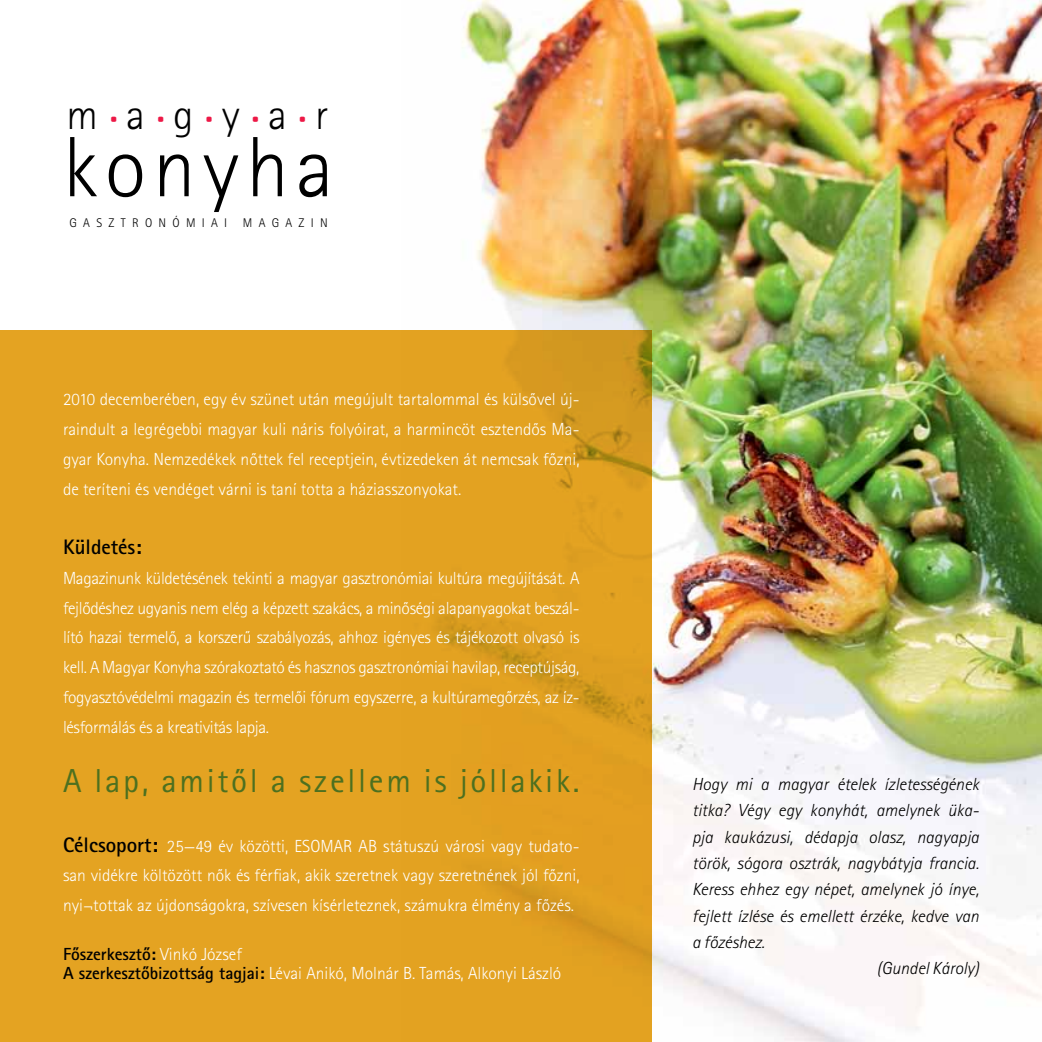
<style>
.page{position:relative;width:1042px;height:1042px;background:#fff}
.page>*{position:absolute;margin:0;border:0;box-sizing:border-box;transform-origin:0 0}
.t1{font:85.75px "Rotis Sans M Light";letter-spacing:.08em;color:#000}
.t2{font:42.52px "Rotis Sans M Light";color:#000}
.t3{font:33.25px "Rotis Sans M Reg";letter-spacing:.08em;color:#4d701f}
.t4{font:700 21px "Rotis Sans M Reg";color:#000}
.t5{font:17.5px/29.8px "Rotis Sans M Light";color:#fff;text-align:justify}
.t6{font:italic 17.5px "Rotis Sans M Light";color:#000}
.t7{font:700 17.5px "Rotis Sans M Reg";color:#000}
.t8{font:14.88px "OCRA Std";color:#ed1846}
.t9{font:12.6px "Rotis Sans M Light";letter-spacing:.5em;color:#000}
.s1{font-family:"Rotis Sans M Light";font-size:42.52px;color:#000}
.s2{font-family:"Rotis Sans M Reg";font-weight:700;font-size:21px;color:#000}
.s3{font-family:"Rotis Sans M Light";font-weight:400;color:#fff}
.s4{font-family:"Rotis Sans M Reg";font-weight:700;color:#000}
</style>
<div class="page">
<img style="left:462px;top:0;width:580px;height:1042px">
<div style="left:0;top:330px;width:651px;height:712px;background:#e4a322"></div>
<h2 class="t2" style="left:67px;top:90px;width:33px">m</h2>
<p class="t8" style="left:108px;top:112px;width:38px">• <span class="s1">a</span></p>
<p class="t8" style="left:155px;top:112px;width:40px">• <span class="s1">g</span></p>
<p class="t8" style="left:204px;top:112px;width:37px">• <span class="s1">y</span></p>
<p class="t8" style="left:250px;top:112px;width:38px">• <span class="s1">a</span></p>
<p class="t8" style="left:297px;top:112px;width:33px">• <span class="s1">r</span></p>
<h1 class="t1" style="left:63px;top:118px;width:272px">konyha</h1>
<p class="t9" style="left:70px;top:215px;width:24px">g as</p>
<p class="t9" style="left:108px;top:215px;width:25px">z tron</p>
<p class="t9" style="left:172px;top:215px;width:83px">óm iai ma</p>
<p class="t9" style="left:272px;top:215px;width:55px">gazin</p>
<p class="t5" style="left:63px;top:384px;width:518px">2010 decemberében, egy év szünet után megújult tartalommal és külsővel új&shy;raindult a legrégebbi magyar kuli náris folyóirat, a harmincöt esztendős Ma&shy;gyar Konyha. Nemzedékek nőttek fel receptjein, évtizedeken át nemcsak főzni, de teríteni és vendéget várni is taní totta a háziasszonyokat.</p>
<p class="t4" style="left:63px;top:534px;width:80px">Küldetés:</p>
<p class="t5" style="left:63px;top:563px;width:518px">Magazinunk küldetésének tekinti a magyar gasztronómiai kultúra megújítását. A fejlődéshez ugyanis nem elég a képzett szakács, a minőségi alapanyagokat beszál&shy;lító hazai termelő, a korszerű szabályozás, ahhoz igényes és tájékozott olvasó is kell. A Magyar Konyha szórakoztató és hasznos gasztronómiai havilap, receptújság, fogyasztóvédelmi magazin és termelői fórum egyszerre, a kultúramegőrzés, az íz&shy;lésformálás és a kreativitás lapja.</p>
<h3 class="t3" style="left:63px;top:761px;width:518px">A lap, amitől a szellem is jóllakik.</h3>
<p class="t5" style="left:63px;top:831px;width:518px"><span class="s2">Célcsoport:</span> 25—49 év közötti, ESOMAR AB státuszú városi vagy tudato&shy;san vidékre költözött nők és férfiak, akik szeretnek vagy szeretnének jól főzni, nyi¬tottak az újdonságokra, szívesen kísérleteznek, számukra élmény a főzés.</p>
<p class="t7" style="left:63px;top:943px;width:180px">Főszerkesztő: <span class="s3">Vinkó József</span></p>
<p class="t5" style="left:63px;top:958px;width:500px"><span class="s4">A szerkesztőbizottság tagjai:</span> Lévai Anikó, Molnár B. Tamás, Alkonyi László</p>
<p class="t6" style="left:692px;top:774px;width:288px">Hogy mi a magyar ételek ízletességének</p>
<p class="t6" style="left:692px;top:800px;width:288px">titka? Végy egy konyhát, amelynek üka-</p>
<p class="t6" style="left:692px;top:827px;width:288px">pja kaukázusi, dédapja olasz, nagyapja</p>
<p class="t6" style="left:692px;top:853px;width:288px">török, sógora osztrák, nagybátyja francia.</p>
<p class="t6" style="left:692px;top:879px;width:288px">Keress ehhez egy népet, amelynek jó ínye,</p>
<p class="t6" style="left:692px;top:905px;width:288px">fejlett ízlése és emellett érzéke, kedve van</p>
<p class="t6" style="left:692px;top:932px;width:74px">a főzéshez.</p>
<p class="t6" style="left:877px;top:958px;width:104px">(Gundel Károly)</p>
</div>
